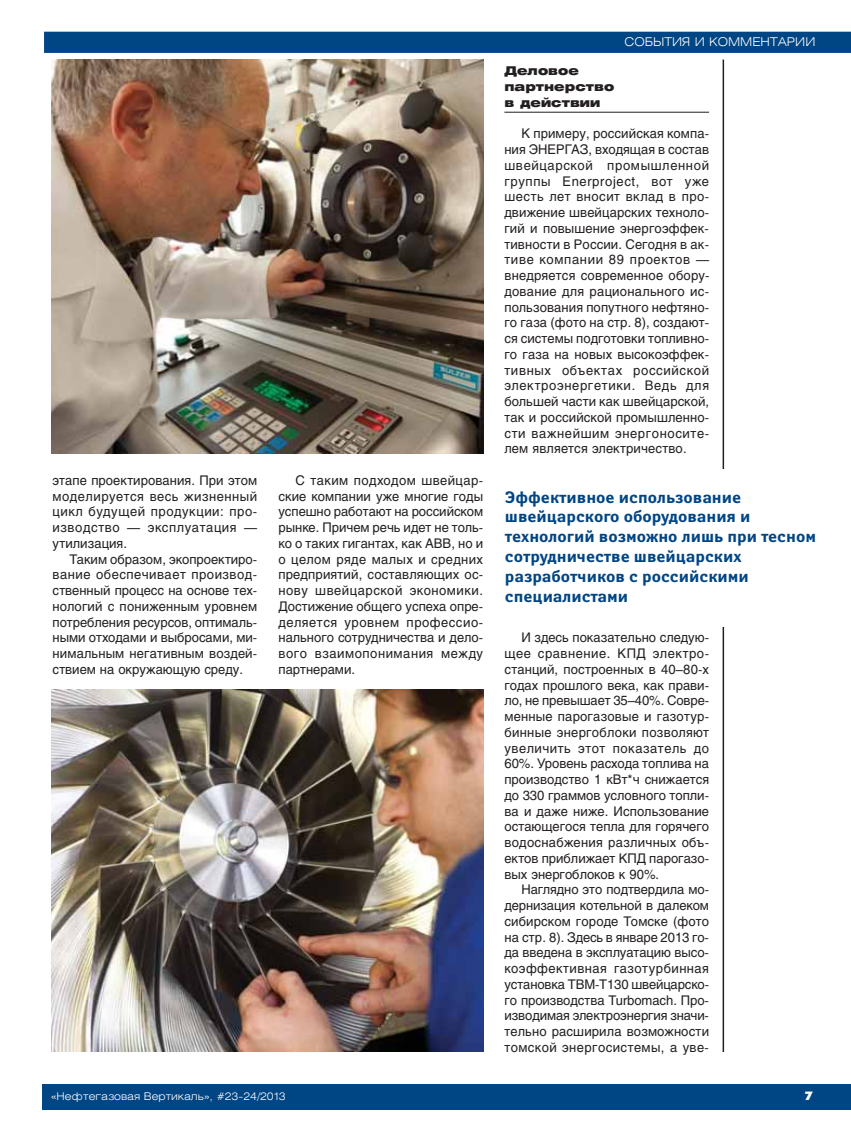
<style>
.page{position:relative;width:851px;height:1127px;background:#fff}
.page>*{position:absolute;margin:0;border:0;box-sizing:border-box;transform-origin:0 0}
.t1{font:700 16.5px/19.8px "Yanus C";color:#004584}
.t2{font:13.2px/15.8px "Helios";letter-spacing:.01em;color:#231f20;text-align:justify}
.t3{font:900 12px/15.8px "Helios Ext";letter-spacing:.005em;color:#231f20}
.t4{font:300 12px "Helios Ext";color:#fff}
.t5{font:12px "Futura Futuris XC";color:#fff}
.t6{font:300 10.5px "Helios Ext";color:#fff}
</style>
<div class="page">
<div style="left:43px;top:1084px;width:807px;height:26px;background:#004584"></div>
<hr style="left:504px;top:112px;width:205px;height:1px;background:#231f20">
<svg style="left:44px;top:31px;width:806px;height:22px;background:#084b88"></svg>
<hr style="left:722px;top:60px;width:2px;height:992px;background:#231f20">
<img style="left:51px;top:60px;width:432px;height:393px">
<img style="left:51px;top:690px;width:432px;height:362px">
<div style="left:505px;top:469px;width:311px;height:158px;background:#fff"></div>
<p class="t2" style="left:53px;top:474px;width:206px">этапе проектирования. При этом моделируется весь жизненный цикл будущей продукции: про&shy;изводство — эксплуатация — утилизация.</p>
<p class="t2" style="left:53px;top:552px;width:206px;text-indent:17px">Таким образом, экопроектиро&shy;вание обеспечивает производ&shy;ственный процесс на основе тех&shy;нологий с пониженным уровнем потребления ресурсов, оптималь&shy;ными отходами и выбросами, ми&shy;нимальным негативным воздей&shy;ствием на окружающую среду.</p>
<p class="t2" style="left:278px;top:474px;width:206px;text-indent:17px">С таким подходом швейцар&shy;ские компании уже многие годы успешно работают на российском рынке. Причем речь идет не толь&shy;ко о таких гигантах, как АВВ, но и о целом ряде малых и средних предприятий, составляющих ос&shy;нову швейцарской экономики.<br>Достижение общего успеха опре&shy;деляется уровнем профессио&shy;нального сотрудничества и дело&shy;вого взаимопонимания между партнерами.</p>
<p class="t6" style="left:51px;top:1092px;width:236px">«Нефтегазовая Вертикаль», #23-24/2013</p>
<p class="t4" style="left:624px;top:37px;width:192px">СОБЫТИЯ И КОММЕНТАРИИ</p>
<p class="t3" style="left:504px;top:64px;width:111px">Деловое партнерство в действии</p>
<p class="t2" style="left:504px;top:127px;width:207px;text-indent:17px">К примеру, российская компа&shy;ния ЭНЕРГАЗ, входящая в состав швейцарской промышленной группы Enerproject, вот уже шесть лет вносит вклад в про&shy;движение швейцарских техноло&shy;гий и повышение энергоэффек&shy;тивности в России. Сегодня в ак&shy;тиве компании 89 проектов — внедряется современное обору&shy;дование для рационального ис&shy;пользования попутного нефтяно&shy;го газа (фото на стр. 8), создают&shy;ся системы подготовки топливно&shy;го газа на новых высокоэффек&shy;тивных объектах российской электроэнергетики. Ведь для большей части как швейцарской, так и российской промышленно&shy;сти важнейшим энергоносите&shy;лем является электричество.</p>
<p class="t1" style="left:505px;top:488px;width:313px">Эффективное использование швейцарского оборудования и технологий возможно лишь при тесном сотрудничестве швейцарских разработчиков с российскими специалистами</p>
<p class="t2" style="left:504px;top:631px;width:206px;text-indent:17px">И здесь показательно следую&shy;щее сравнение. КПД электро&shy;станций, построенных в 40–80-х годах прошлого века, как прави&shy;ло, не превышает 35–40%. Совре&shy;менные парогазовые и газотур&shy;бинные энергоблоки позволяют увеличить этот показатель до 60%. Уровень расхода топлива на производство 1 кВт*ч снижается до 330 граммов условного топли&shy;ва и даже ниже. Использование остающегося тепла для горячего водоснабжения различных объ&shy;ектов приближает КПД парогазо&shy;вых энергоблоков к 90%.</p>
<p class="t2" style="left:504px;top:883px;width:206px;text-indent:17px">Наглядно это подтвердила мо&shy;дернизация котельной в далеком сибирском городе Томске (фото на стр. 8). Здесь в январе 2013 го&shy;да введена в эксплуатацию высо&shy;коэффективная газотурбинная установка TBM-T130 швейцарско&shy;го производства Turbomach. Про&shy;изводимая электроэнергия значи&shy;тельно расширила возможности томской энергосистемы, а уве-</p>
<p class="t5" style="left:804px;top:1091px;width:10px">7</p>
</div>
